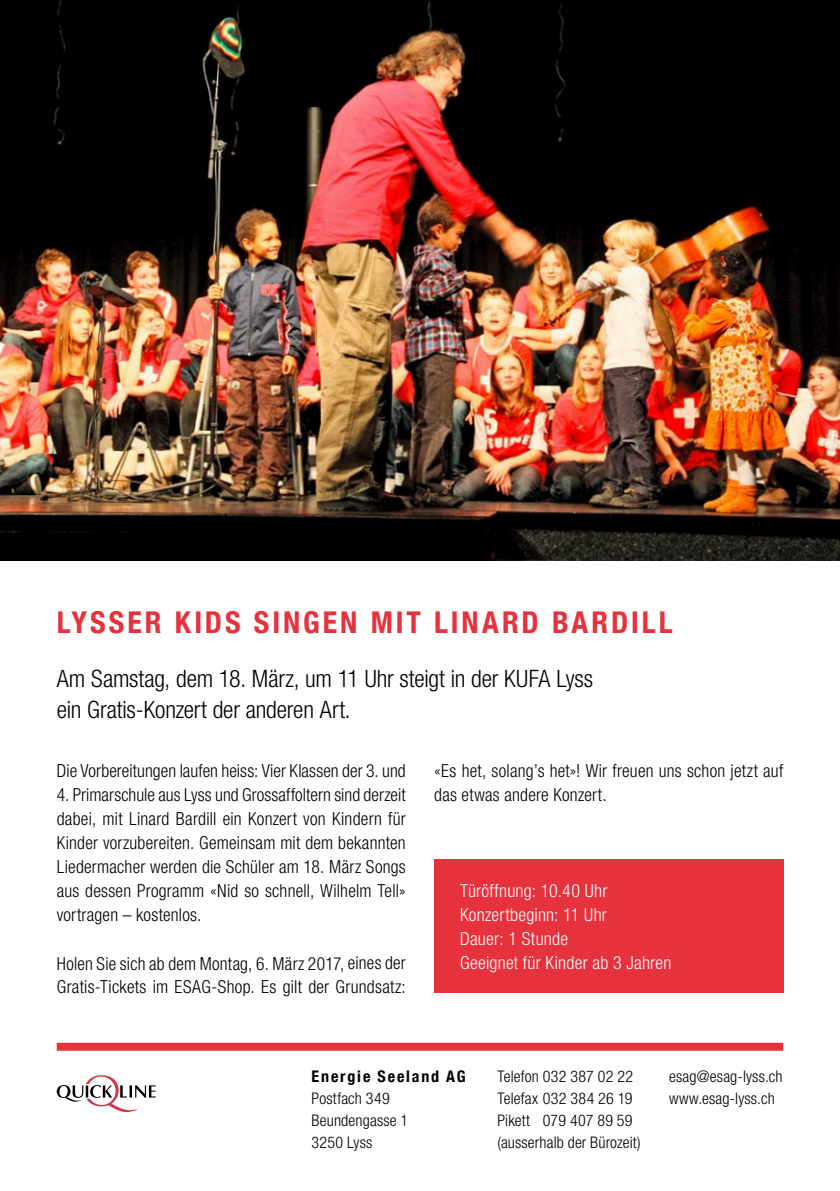
<style>
.page{position:relative;width:840px;height:1191px;background:#fff}
.page>*{position:absolute;margin:0;border:0;box-sizing:border-box;transform-origin:0 0}
.H2_15p{font:700 condensed 30px "Helvetica Neue LT Com";letter-spacing:.095em;color:#e5323d}
.Lead{font:300 condensed 24px/31px "Helvetica Neue LT Com";letter-spacing:-.01em;color:#000}
.Lauftext_9_5_12_ligh{font:300 condensed 18px/24px "Helvetica Neue LT Com";letter-spacing:.015em;color:#000}
.Lauftext_9_5_12_ligh-2{font:300 condensed 18px "Helvetica Neue LT Com";letter-spacing:.015em;color:#fff}
.gs{font:300 condensed 16px "Helvetica Neue LT Com";letter-spacing:.01em;color:#000}
.gs-2{font:700 condensed 16px "Helvetica Neue LT Com";letter-spacing:.115em;color:#000}
</style>
<div class="page">
<img style="left:839px;top:466px;width:1px;height:95px">
<svg style="left:839px;top:0;width:1px;height:466px"></svg>
<div style="left:57px;top:1042px;width:725px;height:8px;background:#e5323d"></div>
<svg style="left:57px;top:1075px;width:98px;height:37px"></svg>
<div style="left:434px;top:859px;width:348px;height:134px;background:#e5323d"></div>
<img style="left:0;top:0;width:839px;height:561px">
<p class="H2_15p" style="left:57px;top:604px;width:617px">LYSSER KIDS SINGEN MIT LINARD BARDILL</p>
<p class="Lead" style="left:57px;top:662px;width:537px">Am Samstag, dem 18. März, um 11 Uhr steigt in der KUFA Lyss ein Gratis-Konzert der anderen Art.</p>
<p class="Lauftext_9_5_12_ligh" style="left:57px;top:758px;width:350px">Die Vorbereitungen laufen heiss: Vier Klassen der 3. und</p>
<p class="Lauftext_9_5_12_ligh" style="left:57px;top:782px;width:350px;text-align:justify">4. Primarschule aus Lyss und Grossaffoltern sind derzeit dabei, mit Linard Bardill ein Konzert von Kindern für Kinder vorzubereiten. Gemeinsam mit dem bekannten Liedermacher werden die Schüler am 18. März Songs aus dessen Programm «Nid so schnell, Wilhelm Tell» vortragen – kostenlos.</p>
<p class="Lauftext_9_5_12_ligh" style="left:57px;top:952px;width:350px;line-height:23px">Holen Sie sich ab dem Montag, 6. März 2017, eines der<br>Gratis-Tickets im ESAG-Shop. Es gilt der Grundsatz:</p>
<p class="Lauftext_9_5_12_ligh" style="left:434px;top:758px;width:350px">«Es het, solang’s het»! Wir freuen uns schon jetzt auf das etwas andere Konzert.</p>
<p class="Lauftext_9_5_12_ligh-2" style="left:460px;top:880px;width:149px">Türöffnung: 10.40 Uhr</p>
<p class="Lauftext_9_5_12_ligh-2" style="left:460px;top:904px;width:148px">Konzertbeginn: 11 Uhr</p>
<p class="Lauftext_9_5_12_ligh-2" style="left:460px;top:928px;width:109px">Dauer: 1 Stunde</p>
<p class="Lauftext_9_5_12_ligh-2" style="left:460px;top:952px;width:213px">Geeignet für Kinder ab 3 Jahren</p>
<p class="gs-2" style="left:311px;top:1066px;width:156px">Energie Seeland AG</p>
<p class="gs" style="left:311px;top:1088px;width:80px">Postfach 349</p>
<p class="gs" style="left:311px;top:1110px;width:98px">Beundengasse 1</p>
<p class="gs" style="left:311px;top:1132px;width:62px">3250 Lyss</p>
<p class="gs" style="left:497px;top:1066px;width:137px">Telefon 032 387 02 22</p>
<p class="gs" style="left:497px;top:1088px;width:136px">Telefax 032 384 26 19</p>
<p class="gs" style="left:497px;top:1110px;width:137px">Pikett 079 407 89 59</p>
<p class="gs" style="left:497px;top:1132px;width:144px">(ausserhalb der Bürozeit)</p>
<p class="gs" style="left:668px;top:1066px;width:115px">esag@esag-lyss.ch</p>
<p class="gs" style="left:668px;top:1088px;width:107px">www.esag-lyss.ch</p>
</div>
